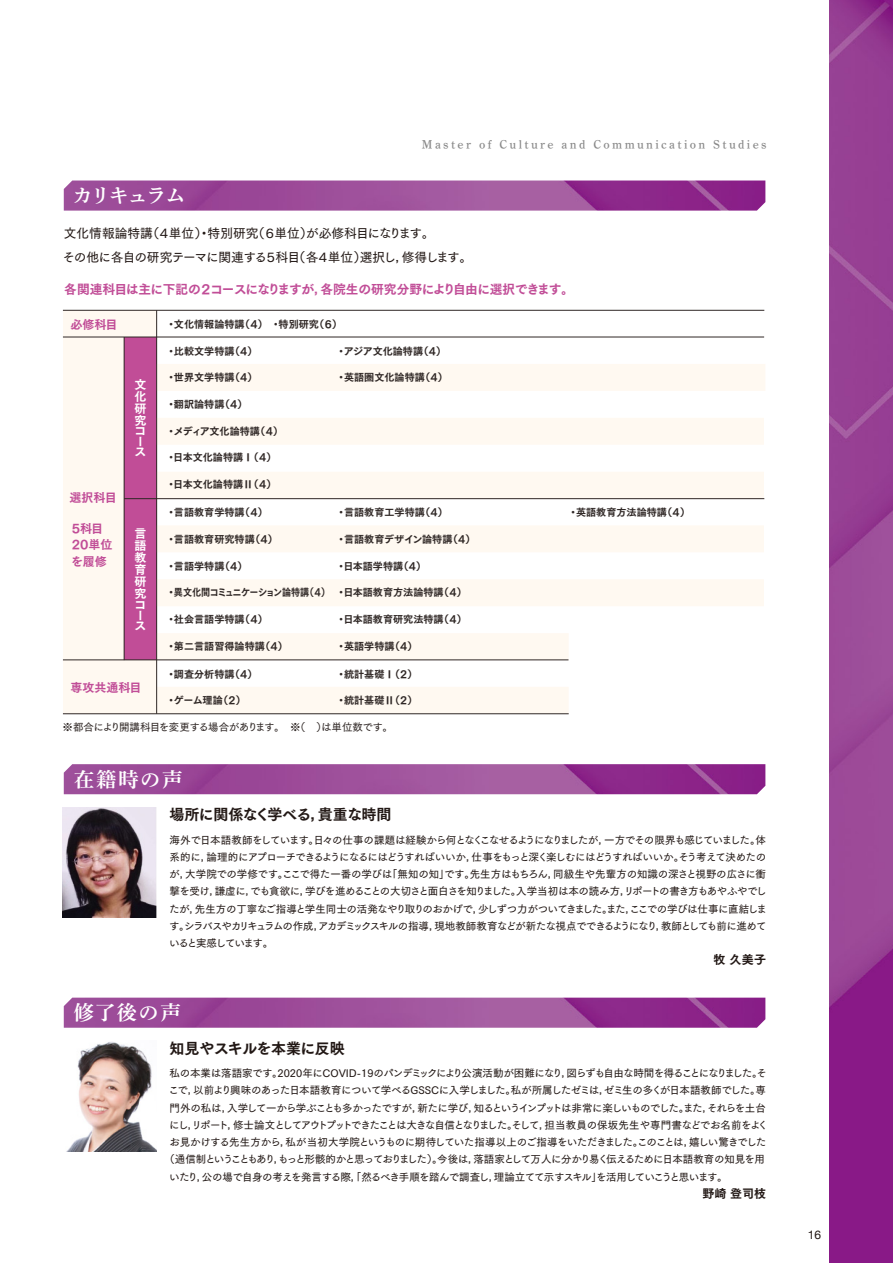
<style>
.page{position:relative;width:893px;height:1263px;background:#fff}
.page>*{position:absolute;margin:0;border:0;box-sizing:border-box;transform-origin:0 0}
.t1{font:20.25px "DNP Shuei Min Pr 6 N B";letter-spacing:.06em;color:#fff}
.t2{font:15px "Tsuku Go Pro E";letter-spacing:-.03em;color:#221815}
.t3{font:12.75px/24px "Tsuku Go Pro D";letter-spacing:-.05em;color:#221815}
.t4{font:12.75px "Tsuku Go Pro E";letter-spacing:-.04em;color:#c14d97}
.t5{font:12px "DNP Shuei Min Pr 6 N B";letter-spacing:.2em;color:#898989}
.t6{font:12px/16.5px "Tsuku Go Pro E";color:#c14d97}
.t7{font:12px/12px "Tsuku Go Pro E";color:#fff;text-align:justify}
.t8{font:12px "Tsuku Go Pro E";color:#221815}
.t9{font:12px "Helvetica Neue";color:#221815}
.t10{font:10.5px/17.2px "Tsuku Go Pro D";letter-spacing:-.075em;color:#221815;text-align:justify}
.t11{font:10.5px "Tsuku Go Pro D";letter-spacing:-.05em;color:#221815}
.t12{font:10.5px "Tsuku Go Pro D";letter-spacing:-.105em;color:#221815}
.t13{font:10.5px "Tsuku Go Pro D";letter-spacing:-.1em;color:#221815}
.t14{font:10.5px "Tsuku Go Pro D";letter-spacing:-.05em;color:#2f2725}
.t15{font:10.05px "Tsuku Go Pro E";color:#2f2725}
.t16{font:10.05px "Tsuku Go Pro E";letter-spacing:-.05em;color:#2f2725}
.t17{font:10.05px "Tsuku Go Pro E";letter-spacing:-.02em;color:#2f2725}
</style>
<div class="page">
<img style="left:64px;top:180px;width:701px;height:31px">
<img style="left:64px;top:764px;width:701px;height:30px">
<img style="left:64px;top:998px;width:701px;height:30px">
<img style="left:829px;top:0;width:64px;height:1263px">
<img style="left:67px;top:1042px;width:89px;height:109px">
<img style="left:63px;top:807px;width:93px;height:110px">
<div style="left:63px;top:310px;width:94px;height:404px;background:#fff9f1"></div>
<div style="left:124px;top:498px;width:33px;height:162px;background:#c14d97"></div>
<div style="left:124px;top:337px;width:33px;height:161px;background:#c14d97"></div>
<svg style="left:157px;top:364px;width:608px;height:349px"></svg>
<hr style="left:124px;top:498px;width:640px;height:1px;background:#2f2725">
<hr style="left:63px;top:337px;width:701px;height:1px;background:#2f2725">
<hr style="left:63px;top:310px;width:701px;height:1px;background:#2f2725">
<hr style="left:63px;top:713px;width:506px;height:1px;background:#2f2725">
<hr style="left:63px;top:659px;width:505px;height:1px;background:#2f2725">
<hr style="left:124px;top:337px;width:1px;height:323px;background:#2f2725">
<hr style="left:156px;top:310px;width:1px;height:404px;background:#2f2725">
<h1 class="t1" style="left:73px;top:184px;width:115px">カリキュラム</h1>
<p class="t5" style="left:422px;top:137px;width:346px">Master of Culture and Communication Studies</p>
<p class="t3" style="left:63px;top:220px;width:411px">文化情報論特講（４単位）・特別研究（６単位）が必修科目になります。<br>その他に各自の研究テーマに関連する５科目（各４単位）選択し，修得します。</p>
<p class="t4" style="left:64px;top:278px;width:511px">各関連科目は主に下記の２コースになりますが，各院生の研究分野により自由に選択できます。</p>
<p class="t6" style="left:70px;top:315px;width:49px">必修科目</p>
<p class="t6" style="left:70px;top:488px;width:49px">選択科目</p>
<p class="t6" style="left:71px;top:519px;width:43px">5科目<br>20単位を履修</p>
<p class="t7" style="left:134px;top:377px;width:13px">文化研究</p>
<p class="t7" style="left:134px;top:424px;width:13px;line-height:10.5px;text-align:left">コース</p>
<p class="t7" style="left:134px;top:527px;width:13px">言語教育研究</p>
<p class="t7" style="left:134px;top:598px;width:13px;line-height:10.5px;text-align:left">コース</p>
<p class="t15" style="left:166px;top:315px;width:183px">・文化情報論特講（4）　・特別研究（6）　</p>
<p class="t15" style="left:166px;top:342px;width:93px">・比較文学特講（4）</p>
<p class="t15" style="left:166px;top:369px;width:93px">・世界文学特講（4）</p>
<p class="t15" style="left:166px;top:395px;width:83px">・翻訳論特講（4）</p>
<p class="t17" style="left:166px;top:422px;width:118px">・メディア文化論特講（4）</p>
<p class="t15" style="left:166px;top:449px;width:112px">・日本文化論特講Ⅰ（4）</p>
<p class="t15" style="left:166px;top:475px;width:112px">・日本文化論特講Ⅱ（4）</p>
<p class="t15" style="left:336px;top:342px;width:111px">・アジア文化論特講（4）</p>
<p class="t15" style="left:336px;top:369px;width:113px">・英語圏文化論特講（4）</p>
<p class="t15" style="left:166px;top:503px;width:103px">・言語教育学特講（4）</p>
<p class="t15" style="left:166px;top:530px;width:113px">・言語教育研究特講（4）</p>
<p class="t15" style="left:166px;top:557px;width:83px">・言語学特講（4）</p>
<p class="t16" style="left:166px;top:583px;width:165px">・異文化間コミュニケーション論特講（4）</p>
<p class="t15" style="left:166px;top:610px;width:103px">・社会言語学特講（4）</p>
<p class="t15" style="left:166px;top:637px;width:123px">・第二言語習得論特講（4）</p>
<p class="t15" style="left:336px;top:503px;width:113px">・言語教育工学特講（4）</p>
<p class="t15" style="left:336px;top:530px;width:140px">・言語教育デザイン論特講（4）</p>
<p class="t15" style="left:336px;top:557px;width:91px">・日本語学特講（4）</p>
<p class="t15" style="left:336px;top:583px;width:132px">・日本語教育方法論特講（4）</p>
<p class="t15" style="left:336px;top:610px;width:132px">・日本語教育研究法特講（4）</p>
<p class="t15" style="left:336px;top:637px;width:83px">・英語学特講（4）</p>
<p class="t15" style="left:336px;top:665px;width:83px">・統計基礎Ⅰ（2）</p>
<p class="t15" style="left:336px;top:691px;width:83px">・統計基礎Ⅱ（2）</p>
<p class="t14" style="left:63px;top:719px;width:332px">※都合により開講科目を変更する場合があります。　※（　）は単位数です。</p>
<p class="t15" style="left:166px;top:665px;width:93px">・調査分析特講（4）</p>
<p class="t15" style="left:166px;top:691px;width:81px">・ゲーム理論（2）</p>
<p class="t6" style="left:70px;top:678px;width:73px">専攻共通科目</p>
<h1 class="t1" style="left:74px;top:768px;width:110px">在籍時の声</h1>
<h2 class="t2" style="left:170px;top:801px;width:224px">場所に関係なく学べる，貴重な時間</h2>
<p class="t15" style="left:568px;top:503px;width:123px">・英語教育方法論特講（4）</p>
<p class="t10" style="left:169px;top:830px;width:599px">海外で日本語教師をしています。日々の仕事の課題は経験から何となくこなせるようになりましたが，一方でその限界も感じていました。体系的に，論理的にアプローチできるようになるにはどうすればいいか，仕事をもっと深く楽しむにはどうすればいいか。そう考えて決めたのが，大学院での学修です。ここで得た一番の学びは「無知の知」です。先生方はもちろん，同級生や先輩方の知識の深さと視野の広さに衝撃を受け，謙虚に，でも貪欲に，学びを進めることの大切さと面白さを知りました。入学当初は本の読み方，リポートの書き方もあやふやでしたが，先生方の丁寧なご指導と学生同士の活発なやり取りのおかげで，少しずつ力がついてきました。また，ここでの学びは仕事に直結します。シラバスやカリキュラムの作成，アカデミックスキルの指導，現地教師教育などが新たな視点でできるようになり，教師としても前に進めていると実感しています。</p>
<p class="t8" style="left:713px;top:949px;width:54px">牧 久美子</p>
<h1 class="t1" style="left:74px;top:1001px;width:109px">修了後の声</h1>
<h2 class="t2" style="left:170px;top:1034px;width:177px">知見やスキルを本業に反映</h2>
<p class="t11" style="left:170px;top:1064px;width:599px">私の本業は落語家です。2020年にCOVID-19のパンデミックにより公演活動が困難になり，図らずも自由な時間を得ることになりました。そ</p>
<p class="t10" style="left:168px;top:1080px;width:599px">こで，以前より興味のあった日本語教育について学べるGSSCに入学しました。私が所属したゼミは，ゼミ生の多くが日本語教師でした。専</p>
<p class="t10" style="left:170px;top:1098px;width:598px">門外の私は，入学して一から学ぶことも多かったですが，新たに学び，知るというインプットは非常に楽しいものでした。また，それらを土台</p>
<p class="t12" style="left:169px;top:1116px;width:600px">にし，リポート，修士論文としてアウトプットできたことは大きな自信となりました。そして，担当教員の保坂先生や専門書などでお名前をよく</p>
<p class="t10" style="left:169px;top:1132px;width:598px">お見かけする先生方から，私が当初大学院というものに期待していた指導以上のご指導をいただきました。このことは，嬉しい驚きでした</p>
<p class="t13" style="left:164px;top:1150px;width:602px">（通信制ということもあり，もっと形骸的かと思っておりました）。今後は，落語家として万人に分かり易く伝えるために日本語教育の知見を用</p>
<p class="t10" style="left:169px;top:1167px;width:560px">いたり，公の場で自身の考えを発言する際，「然るべき手順を踏んで調査し，理論立てて示すスキル」を活用していこうと思います。</p>
<p class="t8" style="left:702px;top:1182px;width:65px">野崎 登司枝</p>
<p class="t9" style="left:808px;top:1226px;width:15px">16</p>
</div>
